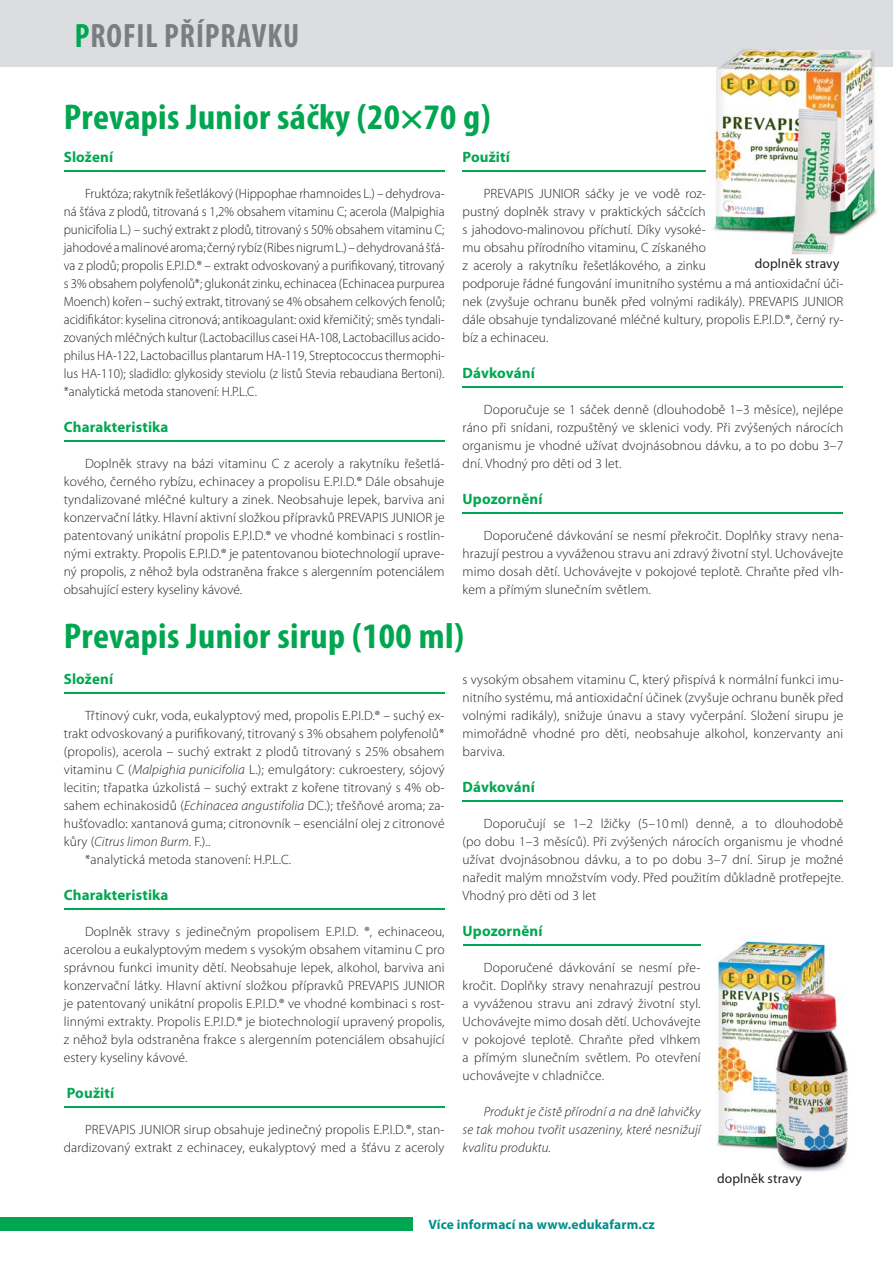
<style>
.page{position:relative;width:893px;height:1263px;background:#fff}
.page>*{position:absolute;margin:0;border:0;box-sizing:border-box;transform-origin:0 0}
.t1{font:700 condensed 36px "Myriad Pro";letter-spacing:.01em;color:#00a650;scale:1.06 1}
.t2{font:700 condensed 33.9px "Myriad Pro";letter-spacing:.03em;color:#7c7d82;scale:.95 1}
.t3{font:700 15px "Myriad Pro";letter-spacing:.01em;color:#00a650}
.t4{font:300 13.5px/18px "Myriad Pro";letter-spacing:.01em;color:#231f20;text-align:justify}
.t5{font:300 13.5px/18px "Myriad Pro";letter-spacing:.01em;color:#231f20;text-align:justify;scale:.96 1}
.t6{font:italic 300 13.5px/18px "Myriad Pro";letter-spacing:.01em;color:#231f20;text-align:justify}
.t7{font:700 13.5px "Myriad Pro";letter-spacing:.01em;color:#008f8a}
.t8{font:13.5px "Myriad Pro";letter-spacing:.01em;color:#231f20}
.s1{color:#00a650}
.s2{font-style:italic}
.s3{font-style:normal}
</style>
<div class="page">
<div style="left:0;top:0;width:892px;height:67px;background:#dcddde"></div>
<hr style="left:64px;top:171px;width:381px;height:1px;background:#00a650">
<hr style="left:64px;top:441px;width:381px;height:1px;background:#00a650">
<hr style="left:463px;top:171px;width:243px;height:1px;background:#00a650">
<hr style="left:463px;top:387px;width:380px;height:1px;background:#00a650">
<hr style="left:463px;top:513px;width:380px;height:1px;background:#00a650">
<div style="left:0;top:1218px;width:412px;height:13px;background:#00a650"></div>
<img style="left:713px;top:45px;width:164px;height:209px">
<img style="left:717px;top:50px;width:153px;height:185px">
<hr style="left:64px;top:693px;width:381px;height:1px;background:#00a650">
<hr style="left:64px;top:909px;width:381px;height:1px;background:#00a650">
<hr style="left:64px;top:1107px;width:381px;height:1px;background:#00a650">
<hr style="left:463px;top:801px;width:380px;height:1px;background:#00a650">
<hr style="left:463px;top:945px;width:238px;height:1px;background:#00a650">
<img style="left:716px;top:941px;width:132px;height:231px">
<h2 class="t2" style="left:75px;top:23px;width:238px"><span class="s1">P</span>ROFIL PŘÍPRAVKU</h2>
<h1 class="t1" style="left:64px;top:103px;width:404px">Prevapis Junior sáčky (20×70 g)</h1>
<p class="t3" style="left:64px;top:151px;width:51px">Složení</p>
<p class="t5" style="left:64px;top:186px;width:398px;text-indent:21px">Fruktóza; rakytník řešetlákový (Hippophae rhamnoides L.) – dehydrova&shy;ná šťáva z plodů, titrovaná s 1,2% obsahem vitaminu C; acerola (Malpighia punicifolia L.) – suchý extrakt z plodů, titrovaný s 50% obsahem vitaminu C; jahodové a malinové aroma; černý rybíz (Ribes nigrum L.) – dehydrovaná šťá&shy;va z plodů; propolis E.P.I.D.® – extrakt odvoskovaný a purifikovaný, titrovaný s 3% obsahem polyfenolů*; glukonát zinku, echinacea (Echinacea purpurea Moench) kořen – suchý extrakt, titrovaný se 4% obsahem celkových fenolů; acidifikátor: kyselina citronová; antikoagulant: oxid křemičitý; směs tyndali&shy;zovaných mléčných kultur (Lactobacillus casei HA-108, Lactobacillus acido&shy;philus HA-122, Lactobacillus plantarum HA-119, Streptococcus thermophi&shy;lus HA-110); sladidlo: glykosidy steviolu (z listů Stevia rebaudiana Bertoni). *analytická metoda stanovení: H.P.L.C.</p>
<p class="t3" style="left:64px;top:421px;width:106px">Charakteristika</p>
<p class="t4" style="left:64px;top:456px;width:382px;text-indent:21px">Doplněk stravy na bázi vitaminu C z aceroly a rakytníku řešetlá&shy;kového, černého rybízu, echinacey a propolisu E.P.I.D.® Dále obsahuje tyndalizované mléčné kultury a zinek. Neobsahuje lepek, barviva ani konzervační látky. Hlavní aktivní složkou přípravků PREVAPIS JUNIOR je patentovaný unikátní propolis E.P.I.D.® ve vhodné kombinaci s rostlin&shy;nými extrakty. Propolis E.P.I.D.® je patentovanou biotechnologií uprave&shy;ný propolis, z něhož byla odstraněna frakce s alergenním potenciálem obsahující estery kyseliny kávové.</p>
<p class="t3" style="left:463px;top:151px;width:49px">Použití</p>
<p class="t4" style="left:463px;top:186px;width:382px;text-align:left;text-indent:21px">PREVAPIS JUNIOR sáčky je ve vodě roz-<br>pustný doplněk stravy v praktických sáčcích<br>s jahodovo-malinovou příchutí. Díky vysoké-<br>mu obsahu přírodního vitaminu, C získaného<br>z aceroly a rakytníku řešetlákového, a zinku<br>podporuje řádné fungování imunitního systému a má antioxidační úči&shy;nek (zvyšuje ochranu buněk před volnými radikály). PREVAPIS JUNIOR dále obsahuje tyndalizované mléčné kultury, propolis E.P.I.D.®, černý ry&shy;bíz a echinaceu.</p>
<p class="t3" style="left:463px;top:367px;width:74px">Dávkování</p>
<p class="t4" style="left:463px;top:402px;width:382px;text-indent:21px">Doporučuje se 1 sáček denně (dlouhodobě 1–3 měsíce), nejlépe ráno při snídani, rozpuštěný ve sklenici vody. Při zvýšených nárocích organismu je vhodné užívat dvoj násobnou dávku, a to po dobu 3–7 dní. Vhodný pro děti od 3 let.</p>
<p class="t3" style="left:463px;top:493px;width:81px">Upozornění</p>
<p class="t4" style="left:463px;top:528px;width:382px;text-indent:21px">Doporučené dávkování se nesmí překročit. Doplňky stravy nena&shy;hrazují pestrou a vyváženou stravu ani zdravý životní styl. Uchovávejte mimo dosah dětí. Uchovávejte v pokojové teplotě. Chraňte před vlh&shy;kem a přímým slunečním světlem.</p>
<p class="t8" style="left:755px;top:258px;width:86px">doplněk stravy</p>
<h1 class="t1" style="left:64px;top:622px;width:379px">Prevapis Junior sirup (100 ml)</h1>
<p class="t3" style="left:64px;top:673px;width:51px">Složení</p>
<p class="t4" style="left:85px;top:708px;width:361px">Třtinový cukr, voda, eukalyptový med, propolis E.P.I.D.® – suchý ex-</p>
<p class="t4" style="left:64px;top:726px;width:382px">trakt odvoskovaný a purifikovaný, titrovaný s 3% obsahem polyfenolů*</p>
<p class="t4" style="left:64px;top:744px;width:382px">(propolis), acerola – suchý extrakt z plodů titrovaný s 25% obsahem</p>
<p class="t4" style="left:64px;top:762px;width:382px">vitaminu C (<span class="s2">Malpighia punicifolia</span> L.); emulgátory: cukroestery, sójový</p>
<p class="t4" style="left:64px;top:780px;width:382px">lecitin; třapatka úzkolistá – suchý extrakt z kořene titrovaný s 4% ob-</p>
<p class="t4" style="left:64px;top:798px;width:382px">sahem echinakosidů (<span class="s2">Echinacea angustifolia</span> DC.); třešňové aroma; za-</p>
<p class="t4" style="left:64px;top:816px;width:382px">hušťovadlo: xantanová guma; citronovník – esenciální olej z citronové</p>
<p class="t6" style="left:64px;top:834px;width:148px"><span class="s3">kůry (</span>Citrus limon Burm<span class="s3">. F.)..</span></p>
<p class="t4" style="left:85px;top:852px;width:208px">*analytická metoda stanovení: H.P.L.C.</p>
<p class="t3" style="left:64px;top:889px;width:106px">Charakteristika</p>
<p class="t4" style="left:64px;top:924px;width:382px;text-indent:21px">Doplněk stravy s jedinečným propolisem E.P.I.D. ®, echinaceou, acerolou a eukalyptovým medem s vysokým obsahem vitaminu C pro správnou funkci imunity dětí. Neobsahuje lepek, alkohol, barviva ani konzervační látky. Hlavní aktivní složkou přípravků PREVAPIS JUNIOR je patentovaný unikátní propolis E.P.I.D.® ve vhodné kombinaci s rost&shy;linnými extrakty. Propolis E.P.I.D.® je biotechnologií upravený propolis, z něhož byla odstraněna frakce s alergenním potenciálem obsahující estery kyseliny kávové.</p>
<p class="t3" style="left:67px;top:1087px;width:49px">Použití</p>
<p class="t4" style="left:64px;top:1122px;width:382px;text-align:right">PREVAPIS JUNIOR sirup obsahuje jedinečný propolis E.P.I.D.®, stan&shy;dardizovaný extrakt z echinacey, eukalyptový med a šťávu z aceroly</p>
<p class="t4" style="left:463px;top:672px;width:382px">s vysokým obsahem vitaminu C, který přispívá k normální funkci imu&shy;nitního systému, má antioxidační účinek (zvyšuje ochranu buněk před volnými radikály), snižuje únavu a stavy vyčerpání. Složení sirupu je mimořádně vhodné pro děti, neobsahuje alkohol, konzervanty ani barviva.</p>
<p class="t3" style="left:463px;top:781px;width:74px">Dávkování</p>
<p class="t4" style="left:463px;top:816px;width:382px;text-indent:21px">Doporučují se 1–2 lžičky (5–10 ml) denně, a to dlouhodobě (po dobu 1–3 měsíců). Při zvýšených nárocích organismu je vhodné užívat dvojnásobnou dávku, a to po dobu 3–7 dní. Sirup je možné naředit malým množstvím vody. Před použitím důkladně protřepejte.<br>Vhodný pro děti od 3 let</p>
<p class="t3" style="left:463px;top:925px;width:81px">Upozornění</p>
<p class="t4" style="left:463px;top:960px;width:239px;text-indent:21px">Doporučené dávkování se nesmí pře&shy;kročit. Doplňky stravy nenahrazují pestrou a vyváženou stravu ani zdravý životní styl.<br>Uchovávejte mimo dosah dětí. Uchovávejte v pokojové teplotě. Chraňte před vlhkem a přímým slunečním světlem. Po otevření uchovávejte v chladničce.</p>
<p class="t6" style="left:463px;top:1104px;width:239px;text-indent:21px">Produkt je čistě přírodní a na dně lahvičky se tak mohou tvořit usazeniny, které nesnižují kvalitu produktu.</p>
<p class="t8" style="left:717px;top:1173px;width:86px">doplněk stravy</p>
<p class="t7" style="left:429px;top:1219px;width:228px">Více informací na www.edukafarm.cz</p>
</div>
